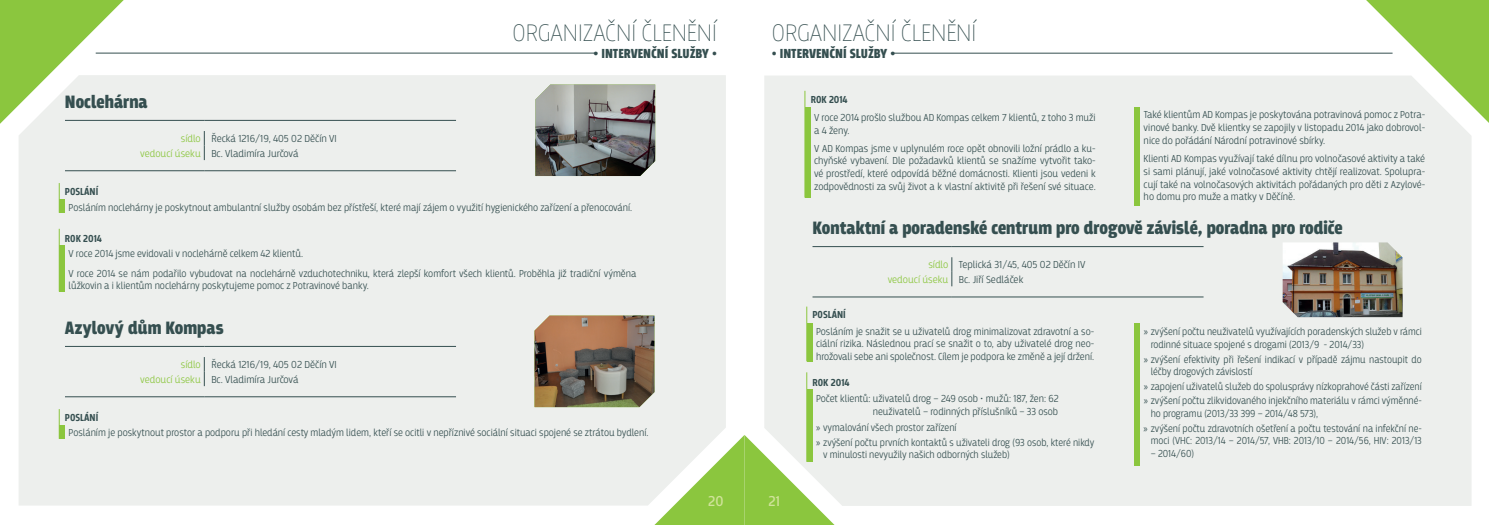
<style>
.page{position:relative;width:1489px;height:525px;background:#fff}
.page>*{position:absolute;margin:0;border:0;box-sizing:border-box;transform-origin:0 0}
.t1{font:100 25px "Breakers";color:#354f50}
.t2{font:900 18.75px "Breakers";color:#354f50}
.t3{font:15px "Breakers";color:#d0e39a}
.t4{font:900 13.75px "Breakers";color:#354f50}
.t5{font:300 10.62px/12.8px "Breakers";color:#354f50}
.t6{font:300 10.62px/14.5px "Breakers";color:#354f50;scale:.95 1}
.t7{font:700 10.62px "Breakers";color:#354f50}
.s1{color:#8bc63e}
.s2{font-family:"Myriad Pro";font-weight:400}
</style>
<div class="page">
<svg style="left:0;top:0;width:124px;height:124px"></svg>
<div style="left:19px;top:75px;width:706px;height:430px;background:#edefed"></div>
<hr style="left:96px;top:53px;width:501px;height:1px;background:#354f50">
<hr style="left:65px;top:120px;width:139px;height:1px;background:#354f50">
<hr style="left:204px;top:120px;width:252px;height:1px;background:#354f50">
<hr style="left:65px;top:170px;width:139px;height:1px;background:#354f50">
<hr style="left:204px;top:170px;width:252px;height:1px;background:#354f50">
<svg style="left:204px;top:131px;width:1px;height:29px"></svg>
<hr style="left:65px;top:346px;width:139px;height:1px;background:#354f50">
<hr style="left:204px;top:346px;width:252px;height:1px;background:#354f50">
<hr style="left:65px;top:396px;width:139px;height:1px;background:#354f50">
<hr style="left:204px;top:396px;width:252px;height:1px;background:#354f50">
<svg style="left:204px;top:357px;width:1px;height:29px"></svg>
<div style="left:59px;top:199px;width:6px;height:14px;background:#8bc63e"></div>
<div style="left:59px;top:425px;width:6px;height:13px;background:#8bc63e"></div>
<div style="left:59px;top:245px;width:6px;height:46px;background:#8bc63e"></div>
<hr style="left:59px;top:183px;width:1px;height:30px;background:#8bc63e">
<svg style="left:59px;top:409px;width:1px;height:16px"></svg>
<hr style="left:59px;top:229px;width:1px;height:62px;background:#8bc63e">
<svg style="left:1365px;top:0;width:123px;height:122px"></svg>
<div style="left:764px;top:75px;width:707px;height:430px;background:#edefed"></div>
<hr style="left:890px;top:53px;width:502px;height:1px;background:#354f50">
<div style="left:804px;top:107px;width:6px;height:90px;background:#8bc63e"></div>
<div style="left:1134px;top:107px;width:5px;height:99px;background:#8bc63e"></div>
<hr style="left:804px;top:91px;width:1px;height:106px;background:#8bc63e">
<hr style="left:812px;top:246px;width:139px;height:1px;background:#354f50">
<hr style="left:951px;top:246px;width:252px;height:1px;background:#354f50">
<hr style="left:812px;top:296px;width:139px;height:1px;background:#354f50">
<hr style="left:951px;top:296px;width:252px;height:1px;background:#354f50">
<svg style="left:951px;top:257px;width:1px;height:29px"></svg>
<div style="left:806px;top:323px;width:6px;height:38px;background:#8bc63e"></div>
<div style="left:806px;top:389px;width:6px;height:72px;background:#8bc63e"></div>
<div style="left:1134px;top:323px;width:5px;height:142px;background:#8bc63e"></div>
<hr style="left:806px;top:306px;width:1px;height:55px;background:#8bc63e">
<hr style="left:806px;top:372px;width:1px;height:89px;background:#8bc63e">
<svg style="left:654px;top:434px;width:180px;height:90px"></svg>
<img style="left:535px;top:84px;width:120px;height:92px">
<img style="left:534px;top:315px;width:120px;height:92px">
<img style="left:1282px;top:242px;width:120px;height:75px">
<h1 class="t1" style="left:512px;top:18px;width:206px">ORGANIZAČNÍ ČLENĚNÍ</h1>
<p class="t4" style="left:593px;top:45px;width:125px">• INTERVENČNÍ SLUŽBY •</p>
<h2 class="t2" style="left:65px;top:91px;width:84px">Noclehárna</h2>
<p class="t5" style="left:140px;top:131px;width:198px;line-height:14.5px;text-indent:40px"><span class="s1">sídlo</span> Řecká 1216/19, 405 02 Děčín VI <span class="s1">vedoucí úseku</span> Bc. Vladimíra Jurčová</p>
<p class="t7" style="left:65px;top:185px;width:35px">POSLÁNÍ</p>
<p class="t5" style="left:69px;top:201px;width:565px">Posláním noclehárny je poskytnout ambulantní služby osobám bez přístřeší, které mají zájem o využití hygienického zařízení a přenocování.</p>
<p class="t7" style="left:65px;top:232px;width:38px">ROK 2014</p>
<p class="t5" style="left:69px;top:243px;width:569px;line-height:19.9px">V roce 2014 jsme evidovali v noclehárně celkem 42 klientů.<br>V roce 2014 se nám podařilo vybudovat na noclehárně vzduchotechniku, která zlepší komfort všech klientů. Proběhla již tradiční výměna</p>
<p class="t5" style="left:69px;top:279px;width:302px">lůžkovin a i klientům noclehárny poskytujeme pomoc z Potravinové banky.</p>
<h2 class="t2" style="left:65px;top:317px;width:160px">Azylový dům Kompas</h2>
<p class="t5" style="left:140px;top:357px;width:198px;line-height:14.5px;text-indent:40px"><span class="s1">sídlo</span> Řecká 1216/19, 405 02 Děčín VI <span class="s1">vedoucí úseku</span> Bc. Vladimíra Jurčová</p>
<p class="t7" style="left:65px;top:411px;width:35px">POSLÁNÍ</p>
<p class="t5" style="left:69px;top:425px;width:581px">Posláním je poskytnout prostor a podporu při hledání cesty mladým lidem, kteří se ocitli v nepříznivé sociální situaci spojené se ztrátou bydlení.</p>
<h1 class="t1" style="left:772px;top:18px;width:206px">ORGANIZAČNÍ ČLENĚNÍ</h1>
<p class="t4" style="left:772px;top:45px;width:125px">• INTERVENČNÍ SLUŽBY •</p>
<p class="t7" style="left:810px;top:93px;width:38px">ROK 2014</p>
<p class="t5" style="left:814px;top:111px;width:283px">V roce 2014 prošlo službou AD Kompas celkem 7 klientů, z toho 3 muži a 4 ženy.</p>
<p class="t5" style="left:814px;top:142px;width:283px;text-align:justify">V AD Kompas jsme v uplynulém roce opět obnovili ložní prádlo a ku&shy;chyňské vybavení. Dle požadavků klientů se snažíme vytvořit tako&shy;vé prostředí, které odpovídá běžné domácnosti. Klienti jsou vedeni k zodpovědnosti za svůj život a k vlastní aktivitě při řešení své situace.</p>
<p class="t5" style="left:1143px;top:108px;width:283px;text-align:justify">Také klientům AD Kompas je poskytována potravinová pomoc z Potra&shy;vinové banky. Dvě klientky se zapojily v listopadu 2014 jako dobrovol&shy;nice do pořádání Národní potravinové sbírky.</p>
<p class="t5" style="left:1143px;top:152px;width:283px;text-align:justify">Klienti AD Kompas využívají také dílnu pro volnočasové aktivity a také si sami plánují, jaké volnočasové aktivity chtějí realizovat. Spolupra&shy;cují také na volnočasových aktivitách pořádaných pro děti z Azylové&shy;ho domu pro muže a matky v Děčíně.</p>
<h2 class="t2" style="left:812px;top:217px;width:532px">Kontaktní a poradenské centrum pro drogově závislé, poradna pro rodiče</h2>
<p class="t5" style="left:887px;top:257px;width:199px;line-height:14.5px;text-indent:40px"><span class="s1">sídlo</span> Teplická 31/45, 405 02 Děčín IV <span class="s1">vedoucí úseku</span> Bc. Jiří Sedláček</p>
<p class="t7" style="left:812px;top:308px;width:35px">POSLÁNÍ</p>
<p class="t5" style="left:816px;top:324px;width:280px;text-align:justify">Posláním je snažit se u uživatelů drog minimalizovat zdravotní a so&shy;ciální rizika. Následnou prací se snažit o to, aby uživatelé drog neo&shy;hrožovali sebe ani společnost. Cílem je podpora ke změně a její držení.</p>
<p class="t7" style="left:812px;top:376px;width:38px">ROK 2014</p>
<p class="t5" style="left:816px;top:392px;width:244px;text-align:right">Počet klientů: uživatelů drog – 249 osob • mužů: 187, žen: 62 neuživatelů – rodinných příslušníků – 33 osob</p>
<p class="t6" style="left:816px;top:420px;width:294px"><span class="s2">»</span> vymalování všech prostor zařízení<br><span class="s2">»</span> zvýšení počtu prvních kontaktů s uživateli drog (93 osob, které nikdy</p>
<p class="t6" style="left:823px;top:447px;width:198px">v minulosti nevyužily našich odborných služeb)</p>
<p class="t6" style="left:1150px;top:325px;width:287px;line-height:12.8px;text-indent:-7px"><span class="s2">»</span> zvýšení počtu neuživatelů využívajících poradenských služeb v rámci rodinné situace spojené s drogami (2013/9 - 2014/33)</p>
<p class="t6" style="left:1150px;top:352px;width:287px;line-height:12.8px;text-indent:-7px"><span class="s2">»</span> zvýšení efektivity při řešení indikací v případě zájmu nastoupit do léčby drogových závislostí</p>
<p class="t6" style="left:1143px;top:379px;width:294px"><span class="s2">»</span> zapojení uživatelů služeb do spolusprávy nízkoprahové části zařízení <span class="s2">»</span> zvýšení počtu zlikvidovaného injekčního materiálu v rámci výměnné-</p>
<p class="t6" style="left:1143px;top:406px;width:294px;text-indent:7px">ho programu (2013/33 399 – 2014/48 573),<br><span class="s2">»</span> zvýšení počtu zdravotních ošetření a počtu testování na infekční ne-</p>
<p class="t6" style="left:1150px;top:433px;width:287px">moci (VHC: 2013/14 – 2014/57, VHB: 2013/10 – 2014/56, HIV: 2013/13</p>
<p class="t6" style="left:1150px;top:446px;width:47px">– 2014/60)</p>
<h3 class="t3" style="left:708px;top:491px;width:17px">20</h3>
<h3 class="t3" style="left:768px;top:491px;width:13px">21</h3>
</div>
